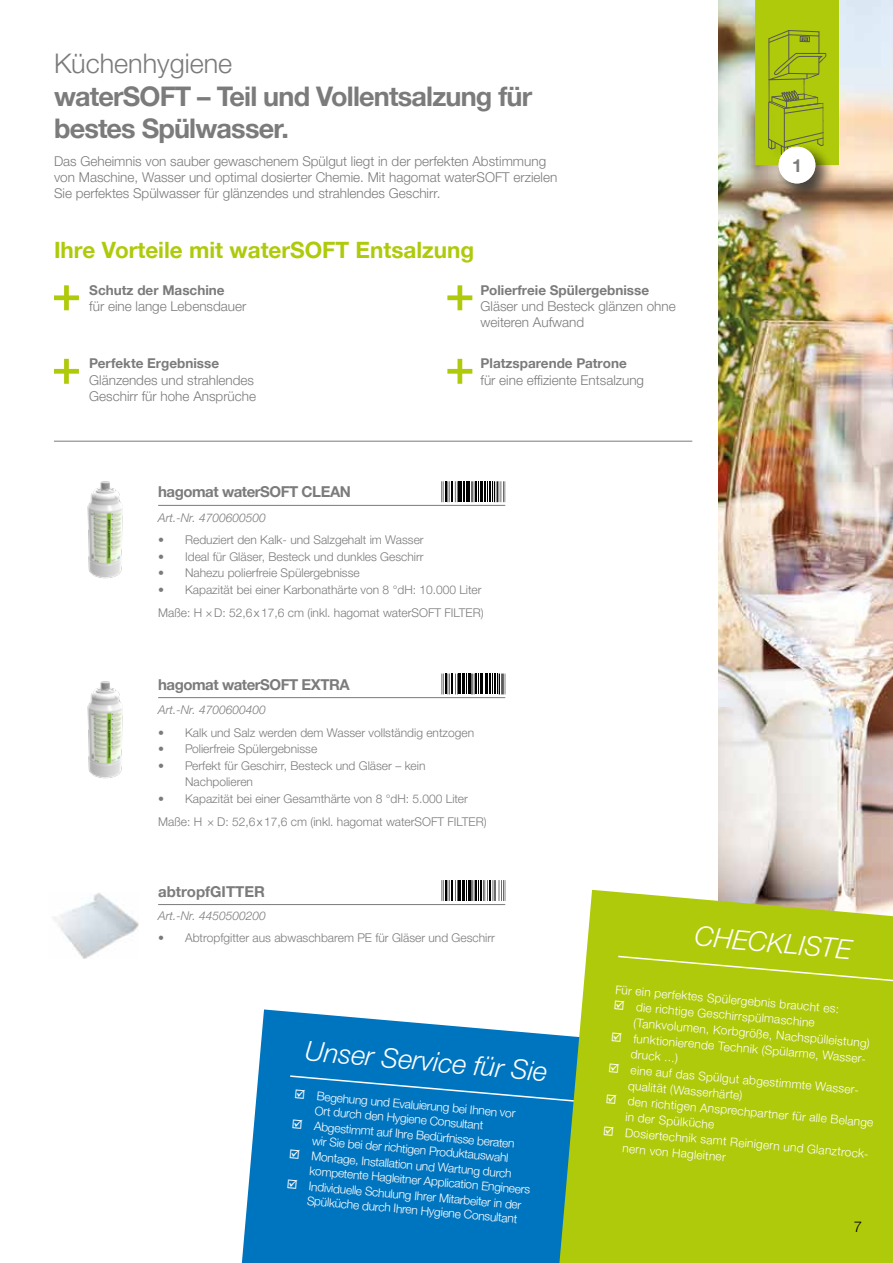
<style>
.page{position:relative;width:893px;height:1263px;background:#fff}
.page>*{position:absolute;margin:0;border:0;box-sizing:border-box;transform-origin:0 0}
.t1{font:700 27px/32.4px "Helvetica Neue LTW1 G";letter-spacing:-.03em;color:#7c7b7b}
.t2{font:italic 300 27px "Helvetica Neue LTW1 G";color:#fff}
.t3{font:300 27px "Helvetica Neue LTW1 G";color:#7c7b7b}
.t4{font:700 22.5px "Helvetica Neue LTW1 G";color:#afca0b}
.t5{font:700 18px "Helvetica Neue LTW1 G";color:#7c7b7b}
.t6{font:700 15px "Helvetica Neue LTW1 G";letter-spacing:-.03em;color:#7c7b7b}
.t7{font:700 15px "Helvetica Neue LTW1 G";color:#7c7b7b}
.t8{font:300 15px "Helvetica Neue LTW1 G";color:#000}
.t9{font:300 13.5px/16.2px "Helvetica Neue LTW1 G";color:#7c7b7b}
.t10{font:700 13.5px "Helvetica Neue LTW1 G";color:#7c7b7b}
.t11{font:300 12px/15.8px "Helvetica Neue LTW1 G";color:#fff}
.t12{font:300 12px/23px "Helvetica Neue LTW1 G";color:#7c7b7b}
.t13{font:italic 300 12px "Helvetica Neue LTW1 G";color:#7c7b7b}
</style>
<div class="page">
<svg style="left:242px;top:1009px;width:317px;height:254px;background:#1781c4"></svg>
<svg style="left:289px;top:1074px;width:270px;height:30px;background:#0c7bc2"></svg>
<img style="left:719px;top:0;width:174px;height:890px">
<hr style="left:54px;top:441px;width:638px;height:1px;background:#7c7b7b">
<img style="left:87px;top:481px;width:36px;height:98px">
<img style="left:87px;top:681px;width:36px;height:98px">
<hr style="left:158px;top:505px;width:347px;height:1px;background:#7c7b7b">
<hr style="left:158px;top:697px;width:347px;height:1px;background:#7c7b7b">
<hr style="left:158px;top:904px;width:347px;height:1px;background:#7c7b7b">
<svg style="left:442px;top:481px;width:64px;height:21px"></svg>
<svg style="left:442px;top:673px;width:64px;height:21px"></svg>
<svg style="left:559px;top:890px;width:334px;height:373px;background:#afc91c"></svg>
<svg style="left:617px;top:955px;width:276px;height:29px;background:#b3cc17"></svg>
<svg style="left:755px;top:0;width:84px;height:165px;background:#a8c110"></svg>
<img style="left:53px;top:893px;width:86px;height:65px">
<svg style="left:442px;top:880px;width:64px;height:21px"></svg>
<div style="left:775px;top:143px;width:59px;height:59px;background:#000;opacity:.4"></div>
<div style="left:779px;top:147px;width:36px;height:36px;background:#fff;border-radius:50%"></div>
<svg style="left:54px;top:285px;width:25px;height:25px"></svg>
<svg style="left:54px;top:359px;width:25px;height:25px"></svg>
<svg style="left:447px;top:285px;width:25px;height:25px"></svg>
<svg style="left:447px;top:359px;width:25px;height:25px"></svg>
<h1 class="t3" style="left:54px;top:47px;width:180px">Küchenhygiene</h1>
<h1 class="t1" style="left:54px;top:80px;width:480px">waterSOFT – Teil und Vollentsalzung für bestes Spülwasser.</h1>
<p class="t9" style="left:54px;top:153px;width:505px">Das Geheimnis von sauber gewaschenem Spülgut liegt in der perfekten Abstimmung von Maschine, Wasser und optimal dosierter Chemie. Mit hagomat waterSOFT erzielen<br>Sie perfektes Spülwasser für glänzendes und strahlendes Geschirr.</p>
<h2 class="t4" style="left:54px;top:236px;width:422px">Ihre Vorteile mit waterSOFT Entsalzung</h2>
<p class="t10" style="left:89px;top:282px;width:137px">Schutz der Maschine</p>
<p class="t9" style="left:89px;top:298px;width:159px">für eine lange Lebensdauer</p>
<p class="t10" style="left:480px;top:282px;width:170px">Polierfreie Spülergebnisse</p>
<p class="t9" style="left:480px;top:298px;width:197px">Gläser und Besteck glänzen ohne weiteren Aufwand</p>
<p class="t10" style="left:480px;top:355px;width:148px">Platzsparende Patrone</p>
<p class="t9" style="left:480px;top:372px;width:165px">für eine effiziente Entsalzung</p>
<p class="t10" style="left:89px;top:355px;width:131px">Perfekte Ergebnisse</p>
<p class="t9" style="left:89px;top:372px;width:168px">Glänzendes und strahlendes<br>Geschirr für hohe Ansprüche</p>
<p class="t6" style="left:158px;top:483px;width:194px">hagomat waterSOFT CLEAN</p>
<p class="t13" style="left:158px;top:510px;width:109px">Art.-Nr. 4700600500</p>
<p class="t12" style="left:158px;top:529px;width:267px">• Reduziert den Kalk- und Salzgehalt im Wasser</p>
<p class="t12" style="left:158px;top:545px;width:267px">• Ideal für Gläser, Besteck und dunkles Geschirr</p>
<p class="t12" style="left:158px;top:562px;width:203px">• Nahezu polierfreie Spülergebnisse</p>
<p class="t12" style="left:158px;top:578px;width:327px">• Kapazität bei einer Karbonathärte von 8 °dH: 10.000 Liter<br>Maße: H ×D: 52,6x17,6 cm (inkl. hagomat waterSOFT FILTER)</p>
<p class="t6" style="left:158px;top:675px;width:193px">hagomat waterSOFT EXTRA</p>
<p class="t13" style="left:158px;top:702px;width:109px">Art.-Nr. 4700600400</p>
<p class="t12" style="left:158px;top:721px;width:318px">• Kalk und Salz werden dem Wasser vollständig entzogen</p>
<p class="t12" style="left:158px;top:737px;width:161px">• Polierfreie Spülergebnisse</p>
<p class="t12" style="left:185px;top:757px;width:242px;line-height:16.5px;text-indent:-27px">• Perfekt für Geschirr, Besteck und Gläser – kein<br>Nachpolieren</p>
<p class="t12" style="left:158px;top:787px;width:330px">• Kapazität bei einer Gesamthärte von 8 °dH: 5.000 Liter<br>Maße: H × D: 52,6x17,6 cm (inkl. hagomat waterSOFT FILTER)</p>
<p class="t7" style="left:158px;top:882px;width:108px">abtropfGITTER</p>
<p class="t13" style="left:158px;top:908px;width:109px">Art.-Nr. 4450500200</p>
<h3 class="t5" style="left:792px;top:154px;width:12px">1</h3>
<p class="t12" style="left:158px;top:926px;width:338px">• Abtropfgitter aus abwaschbarem PE für Gläser und Geschirr</p>
<h1 class="t2" style="left:307px;top:1034px;width:244px;rotate:5deg">Unser Service für Sie</h1>
<p class="t11" style="left:317px;top:1089px;width:202px;line-height:14.4px;text-indent:-22px;rotate:5deg">☑ Begehung und Evaluierung bei Ihnen vor<br>Ort durch den Hygiene Consultant</p>
<p class="t11" style="left:314px;top:1119px;width:203px;line-height:14.4px;text-indent:-22px;rotate:5deg">☑ Abgestimmt auf Ihre Bedürfnisse beraten wir Sie bei der richtigen Produktauswahl</p>
<p class="t11" style="left:312px;top:1149px;width:223px;line-height:14.4px;text-indent:-22px;rotate:5deg">☑ Montage, Installation und Wartung durch kompetente Hagleitner Application Engineers</p>
<p class="t11" style="left:287px;top:1177px;width:237px;line-height:14.4px;text-align:right;rotate:5deg">☑ Individuelle Schulung Ihrer Mitarbeiter in der<br>Spülküche durch Ihren Hygiene Consultant</p>
<h1 class="t2" style="left:696px;top:919px;width:159px;rotate:5deg">CHECKLISTE</h1>
<p class="t11" style="left:616px;top:981px;width:226px;rotate:5deg">Für ein perfektes Spülergebnis braucht es:</p>
<p class="t11" style="left:636px;top:999px;width:239px;text-indent:-21px;rotate:5deg">☑ die richtige Geschirrspülmaschine (Tankvolumen, Korbgröße, Nachspülleistung)</p>
<p class="t11" style="left:633px;top:1030px;width:236px;text-indent:-21px;rotate:5deg">☑ funktionierende Technik (Spülarme, Wasser&shy;druck ...)</p>
<p class="t11" style="left:630px;top:1062px;width:232px;text-indent:-21px;rotate:5deg">☑ eine auf das Spülgut abgestimmte Wasser&shy;qualität (Wasserhärte)</p>
<p class="t11" style="left:627px;top:1093px;width:249px;text-indent:-21px;rotate:5deg">☑ den richtigen Ansprechpartner für alle Belange in der Spülküche</p>
<p class="t11" style="left:625px;top:1124px;width:247px;text-indent:-21px;rotate:5deg">☑ Dosiertechnik samt Reinigern und Glanztrock&shy;nern von Hagleitner</p>
<p class="t8" style="left:854px;top:1218px;width:10px">7</p>
</div>
